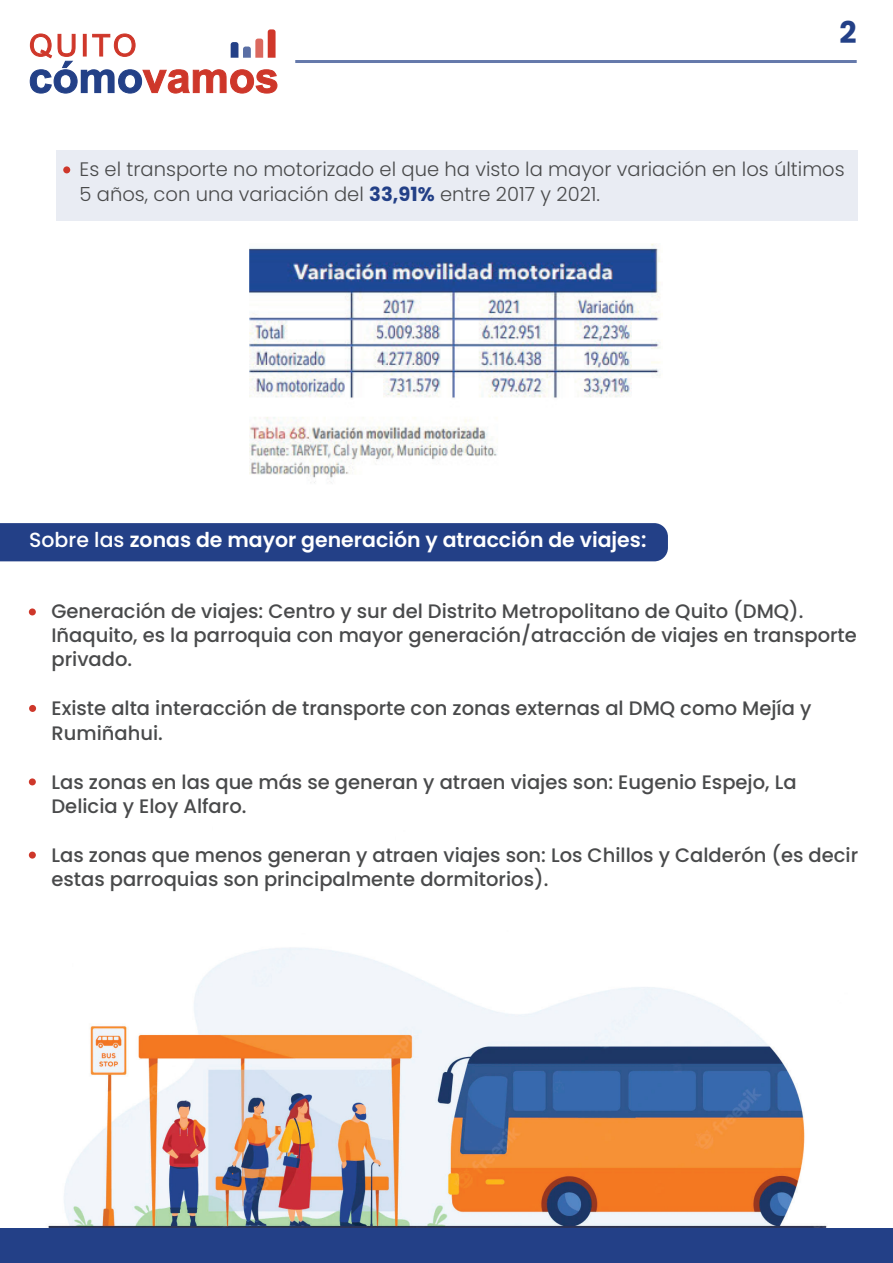
<style>
.page{position:relative;width:893px;height:1263px;background:#fff}
.page>*{position:absolute;margin:0;border:0;box-sizing:border-box;transform-origin:0 0}
.t1{font:700 30px "Poppins";color:#234087}
.t2{font:600 20.4px "Poppins";color:#fff}
.t3{font:500 19.5px/24.5px "Poppins";color:#494a4b}
.t4{font:300 19.5px/24.5px "Poppins";color:#494a4b}
.s1{font-weight:700;color:#234087}
.s2{font-weight:500}
</style>
<div class="page">
<div style="left:0;top:523px;width:668px;height:38px;background:#234087"></div>
<img style="left:28px;top:851px;width:799px;height:377px">
<div style="left:0;top:1228px;width:893px;height:35px;background:#234087"></div>
<svg style="left:30px;top:29px;width:247px;height:65px"></svg>
<hr style="left:295px;top:60px;width:562px;height:3px;background:#234087">
<div style="left:56px;top:150px;width:802px;height:71px;background:#e9ecf3"></div>
<div style="left:63px;top:166px;width:7px;height:7px;background:#ce372a;border-radius:50%"></div>
<img style="left:249px;top:244px;width:412px;height:239px">
<div style="left:29px;top:608px;width:7px;height:7px;background:#ce372a;border-radius:50%"></div>
<div style="left:29px;top:705px;width:7px;height:7px;background:#ce372a;border-radius:50%"></div>
<div style="left:29px;top:778px;width:7px;height:7px;background:#ce372a;border-radius:50%"></div>
<div style="left:29px;top:852px;width:7px;height:6px;background:#ce372a;border-radius:50%"></div>
<h1 class="t1" style="left:839px;top:15px;width:19px">2</h1>
<p class="t4" style="left:80px;top:157px;width:767px">Es el transporte no motorizado el que ha visto la mayor variación en los últimos<br>5 años, con una variación del <span class="s1">33,91%</span> entre 2017 y 2021.</p>
<p class="t2" style="left:29px;top:528px;width:619px"><span class="s2">Sobre las</span> zonas de mayor generación y atracción de viajes:</p>
<p class="t3" style="left:51px;top:599px;width:807px">Generación de viajes: Centro y sur del Distrito Metropolitano de Quito (DMQ).<br>Iñaquito, es la parroquia con mayor generación/atracción de viajes en transporte privado.</p>
<p class="t3" style="left:51px;top:696px;width:761px">Existe alta interacción de transporte con zonas externas al DMQ como Mejía y<br>Rumiñahui.</p>
<p class="t3" style="left:51px;top:770px;width:747px">Las zonas en las que más se generan y atraen viajes son: Eugenio Espejo, La<br>Delicia y Eloy Alfaro.</p>
<p class="t3" style="left:51px;top:843px;width:808px">Las zonas que menos generan y atraen viajes son: Los Chillos y Calderón (es decir estas parroquias son principalmente dormitorios).</p>
</div>
